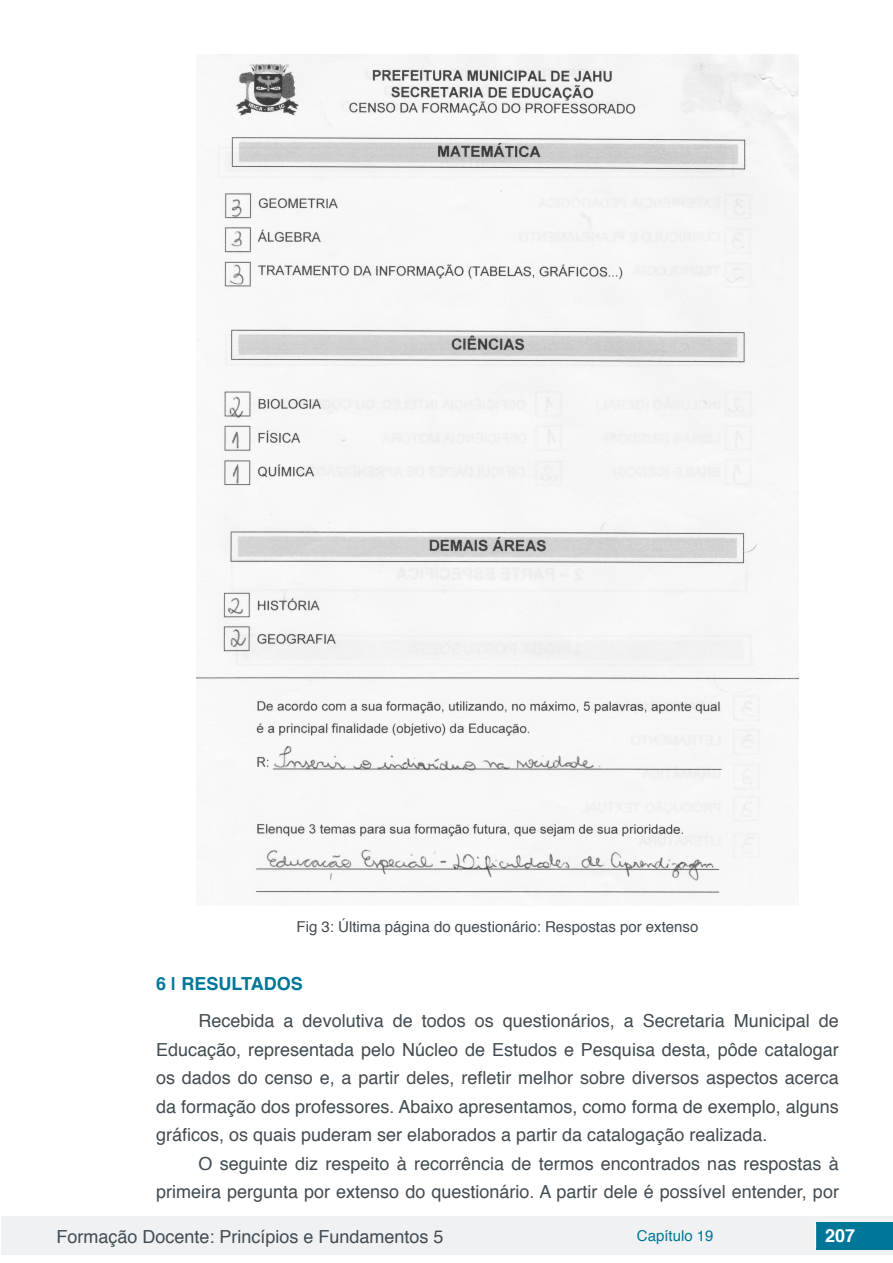
<style>
.page{position:relative;width:893px;height:1263px;background:#fff}
.page>*{position:absolute;margin:0;border:0;box-sizing:border-box;transform-origin:0 0}
.t1{font:18px/28.5px "Helvetica";color:#434c52;text-align:justify}
.t2{font:700 18px "Helvetica";color:#007699}
.t3{font:700 18px "Helvetica";color:#fff}
.t4{font:15px "Helvetica";color:#434c52}
.t5{font:15px "Helvetica";color:#007699}
</style>
<div class="page">
<div style="left:1px;top:1216px;width:891px;height:38px;background:#f0f1f2"></div>
<div style="left:816px;top:1222px;width:77px;height:27px;background:#007699"></div>
<svg style="left:815px;top:1224px;width:1px;height:24px"></svg>
<img style="left:197px;top:54px;width:601px;height:851px">
<p class="t4" style="left:297px;top:915px;width:403px">Fig 3: Última página do questionário: Respostas por extenso</p>
<p class="t2" style="left:156px;top:969px;width:148px">6 | RESULTADOS</p>
<p class="t1" style="left:156px;top:1007px;width:684px;text-indent:43px">Recebida a devolutiva de todos os questionários, a Secretaria Municipal de Educação, representada pelo Núcleo de Estudos e Pesquisa desta, pôde catalogar os dados do censo e, a partir deles, refletir melhor sobre diversos aspectos acerca da formação dos professores. Abaixo apresentamos, como forma de exemplo, alguns gráficos, os quais puderam ser elaborados a partir da catalogação realizada.</p>
<p class="t1" style="left:156px;top:1149px;width:684px;text-align:right">O seguinte diz respeito à recorrência de termos encontrados nas respostas à primeira pergunta por extenso do questionário. A partir dele é possível entender, por</p>
<p class="t1" style="left:56px;top:1223px;width:389px">Formação Docente: Princípios e Fundamentos 5</p>
<p class="t5" style="left:637px;top:1224px;width:78px">Capítulo 19</p>
<p class="t3" style="left:825px;top:1221px;width:32px">207</p>
</div>
